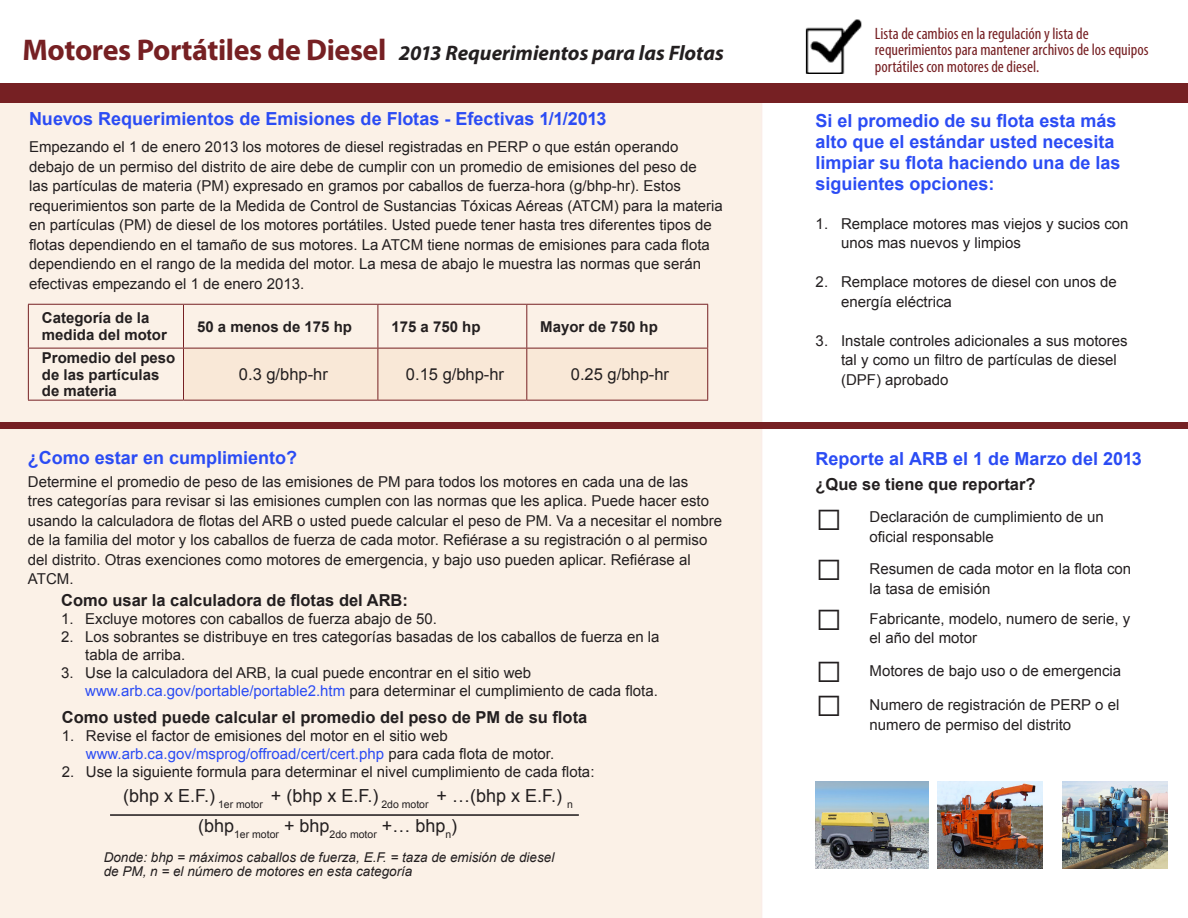
<style>
.page{position:relative;width:1188px;height:918px;background:#fff}
.page>*{position:absolute;margin:0;border:0;box-sizing:border-box;transform-origin:0 0}
.Body_3{font:italic 700 21px "Myriad Pro";color:#231f20}
.Body_3-2{font:700 18px/21px "Arial";color:#2b4cf4}
.Body_Text{font:18px "Arial";color:#231f20}
.Body_Text-2{font:700 18px "Arial";color:#2b4cf4}
.Body_3-3{font:condensed 16.5px/16.5px "Myriad Pro";color:#762023}
.Body_3-4{font:700 16.5px "Arial";color:#231f20}
.Body_Text-3{font:16.5px "Arial";color:#231f20}
.Body_Text-4{font:15px/19.5px "Arial";color:#231f20}
.Body_3-5{font:15px/19.5px "Arial";color:#231f20}
.Body_Text-5{font:700 15px/16.5px "Arial";color:#231f20}
.Body_Text-6{font:italic 13.5px/14.9px "Arial";color:#231f20}
.Body_Text-7{font:10.5px "Arial";color:#231f20}
.s1{font-style:normal;font-size:30px;color:#762023}
.s2{color:#2b4cf4}
</style>
<div class="page">
<div style="left:0;top:103px;width:762px;height:815px;background:#fbf1e7"></div>
<hr style="left:110px;top:814px;width:469px;height:2px;background:#231f20">
<img style="left:805px;top:19px;width:57px;height:55px">
<div style="left:0;top:422px;width:1188px;height:7px;background:#762023"></div>
<img style="left:938px;top:782px;width:104px;height:86px">
<img style="left:1062px;top:782px;width:106px;height:86px">
<img style="left:816px;top:782px;width:113px;height:86px">
<div style="left:0;top:83px;width:1188px;height:20px;background:#762023"></div>
<div style="left:184px;top:349px;width:523px;height:51px;background:#f9e8d7"></div>
<hr style="left:28px;top:304px;width:156px;height:1px;background:#762023">
<hr style="left:28px;top:305px;width:1px;height:43px;background:#762023">
<hr style="left:184px;top:304px;width:194px;height:1px;background:#762023">
<hr style="left:183px;top:305px;width:1px;height:43px;background:#762023">
<hr style="left:378px;top:304px;width:149px;height:1px;background:#762023">
<hr style="left:378px;top:305px;width:1px;height:43px;background:#762023">
<hr style="left:527px;top:304px;width:181px;height:1px;background:#762023">
<hr style="left:526px;top:305px;width:1px;height:43px;background:#762023">
<hr style="left:707px;top:305px;width:1px;height:43px;background:#762023">
<hr style="left:28px;top:348px;width:156px;height:1px;background:#762023">
<hr style="left:28px;top:348px;width:1px;height:52px;background:#762023">
<hr style="left:184px;top:348px;width:194px;height:1px;background:#762023">
<hr style="left:183px;top:348px;width:1px;height:52px;background:#762023">
<hr style="left:378px;top:348px;width:149px;height:1px;background:#762023">
<hr style="left:378px;top:348px;width:1px;height:52px;background:#762023">
<hr style="left:527px;top:348px;width:181px;height:1px;background:#762023">
<hr style="left:526px;top:348px;width:1px;height:52px;background:#762023">
<hr style="left:707px;top:348px;width:1px;height:52px;background:#762023">
<hr style="left:28px;top:400px;width:156px;height:1px;background:#762023">
<hr style="left:184px;top:400px;width:194px;height:1px;background:#762023">
<hr style="left:378px;top:400px;width:149px;height:1px;background:#762023">
<hr style="left:527px;top:400px;width:181px;height:1px;background:#762023">
<p class="Body_3" style="left:23px;top:39px;width:703px"><span class="s1">Motores Portátiles de Diesel</span> 2013 Requerimientos para las Flotas</p>
<p class="Body_3-3" style="left:875px;top:25px;width:275px">Lista de cambios en la regulación y lista de requerimientos para mantener archivos de los equipos portátiles con motores de diesel.</p>
<p class="Body_3-2" style="left:29px;top:109px;width:579px">Nuevos Requerimientos de Emisiones de Flotas - Efectivas 1/1/2013</p>
<p class="Body_Text-4" style="left:29px;top:138px;width:695px">Empezando el 1 de enero 2013 los motores de diesel registradas en PERP o que están operando debajo de un permiso del distrito de aire debe de cumplir con un promedio de emisiones del peso de<br>las partículas de materia (PM) expresado en gramos por caballos de fuerza-hora (g/bhp-hr). Estos requerimientos son parte de la Medida de Control de Sustancias Tóxicas Aéreas (ATCM) para la materia en partículas (PM) de diesel de los motores portátiles. Usted puede tener hasta tres diferentes tipos de flotas dependiendo en el tamaño de sus motores. La ATCM tiene normas de emisiones para cada flota dependiendo en el rango de la medida del motor. La mesa de abajo le muestra las normas que serán efectivas empezando el 1 de enero 2013.</p>
<p class="Body_3-2" style="left:816px;top:110px;width:307px">Si el promedio de su flota esta más alto que el estándar usted necesita limpiar su flota haciendo una de las siguientes opciones:</p>
<p class="Body_3-5" style="left:841px;top:214px;width:289px;text-indent:-26px">1. Remplace motores mas viejos y sucios con unos mas nuevos y limpios</p>
<p class="Body_3-5" style="left:841px;top:272px;width:277px;text-indent:-26px">2. Remplace motores de diesel con unos de energía eléctrica</p>
<p class="Body_3-5" style="left:841px;top:331px;width:288px;text-indent:-26px">3. Instale controles adicionales a sus motores tal y como un filtro de partículas de diesel (DPF) aprobado</p>
<p class="Body_Text-5" style="left:42px;top:310px;width:127px">Categoría de la medida del motor</p>
<p class="Body_Text-5" style="left:197px;top:319px;width:157px">50 a menos de 175 hp</p>
<p class="Body_Text-5" style="left:391px;top:319px;width:91px">175 a 750 hp</p>
<p class="Body_Text-5" style="left:540px;top:319px;width:119px">Mayor de 750 hp</p>
<p class="Body_Text-5" style="left:42px;top:350px;width:135px">Promedio del peso de las partículas de materia</p>
<p class="Body_Text-3" style="left:239px;top:364px;width:90px">0.3 g/bhp-hr</p>
<p class="Body_Text-3" style="left:406px;top:364px;width:100px">0.15 g/bhp-hr</p>
<p class="Body_Text-3" style="left:571px;top:364px;width:100px">0.25 g/bhp-hr</p>
<p class="Body_Text-2" style="left:28px;top:446px;width:271px">¿Como estar en cumplimiento?</p>
<p class="Body_Text-4" style="left:28px;top:472px;width:696px">Determine el promedio de peso de las emisiones de PM para todos los motores en cada una de las<br>tres categorías para revisar si las emisiones cumplen con las normas que les aplica. Puede hacer esto usando la calculadora de flotas del ARB o usted puede calcular el peso de PM. Va a necesitar el nombre de la familia del motor y los caballos de fuerza de cada motor. Refiérase a su registración o al permiso del distrito. Otras exenciones como motores de emergencia, y bajo uso pueden aplicar. Refiérase al ATCM.</p>
<p class="Body_3-4" style="left:61px;top:589px;width:348px">Como usar la calculadora de flotas del ARB:</p>
<p class="Body_Text-4" style="left:61px;top:609px;width:377px">1. Excluye motores con caballos de fuerza abajo de 50.</p>
<p class="Body_Text-4" style="left:85px;top:628px;width:576px;line-height:18px;text-indent:-24px">2. Los sobrantes se distribuye en tres categorías basadas de los caballos de fuerza en la tabla de arriba.</p>
<p class="Body_Text-4" style="left:61px;top:663px;width:472px">3. Use la calculadora del ARB, la cual puede encontrar en el sitio web</p>
<p class="Body_Text-4" style="left:85px;top:681px;width:574px"><span class="s2">www.arb.ca.gov/portable/portable2.htm</span> para determinar el cumplimiento de cada flota.</p>
<p class="Body_3-4" style="left:62px;top:706px;width:527px">Como usted puede calcular el promedio del peso de PM de su flota</p>
<p class="Body_Text-4" style="left:86px;top:727px;width:470px;line-height:18px;text-indent:-24px">1. Revise el factor de emisiones del motor en el sitio web <span class="s2">www.arb.ca.gov/msprog/offroad/cert/cert.php</span> para cada flota de motor.</p>
<p class="Body_Text-4" style="left:62px;top:762px;width:534px">2. Use la siguiente formula para determinar el nivel cumplimiento de cada flota:</p>
<p class="Body_Text" style="left:123px;top:784px;width:451px">(bhp x E.F.) <sub>1er</sub> <sub>motor</sub> + (bhp x E.F.) <sub>2do</sub> <sub>motor</sub> + …(bhp x E.F.) <sub>n</sub></p>
<p class="Body_Text-7" style="left:198px;top:827px;width:261px"><sup>(bhp</sup>1er motor <sup>+</sup> <sup>bhp</sup>2do motor <sup>+…</sup> <sup>bhp</sup>n<sup>)</sup></p>
<p class="Body_Text-6" style="left:104px;top:850px;width:452px">Donde: bhp = máximos caballos de fuerza, E.F. = taza de emisión de diesel de PM, n = el número de motores en esta categoría</p>
<p class="Body_3-2" style="left:816px;top:449px;width:328px">Reporte al ARB el 1 de Marzo del 2013</p>
<p class="Body_3-4" style="left:816px;top:473px;width:222px">¿Que se tiene que reportar?</p>
<p class="Body_Text-4" style="left:870px;top:507px;width:236px">Declaración de cumplimiento de un oficial responsable</p>
<p class="Body_Text-4" style="left:870px;top:559px;width:263px">Resumen de cada motor en la flota con la tasa de emisión</p>
<p class="Body_Text-4" style="left:870px;top:609px;width:262px">Fabricante, modelo, numero de serie, y el año del motor</p>
<p class="Body_Text-4" style="left:870px;top:661px;width:253px">Motores de bajo uso o de emergencia</p>
<p class="Body_Text-4" style="left:870px;top:695px;width:251px">Numero de registración de PERP o el numero de permiso del distrito</p>
</div>
